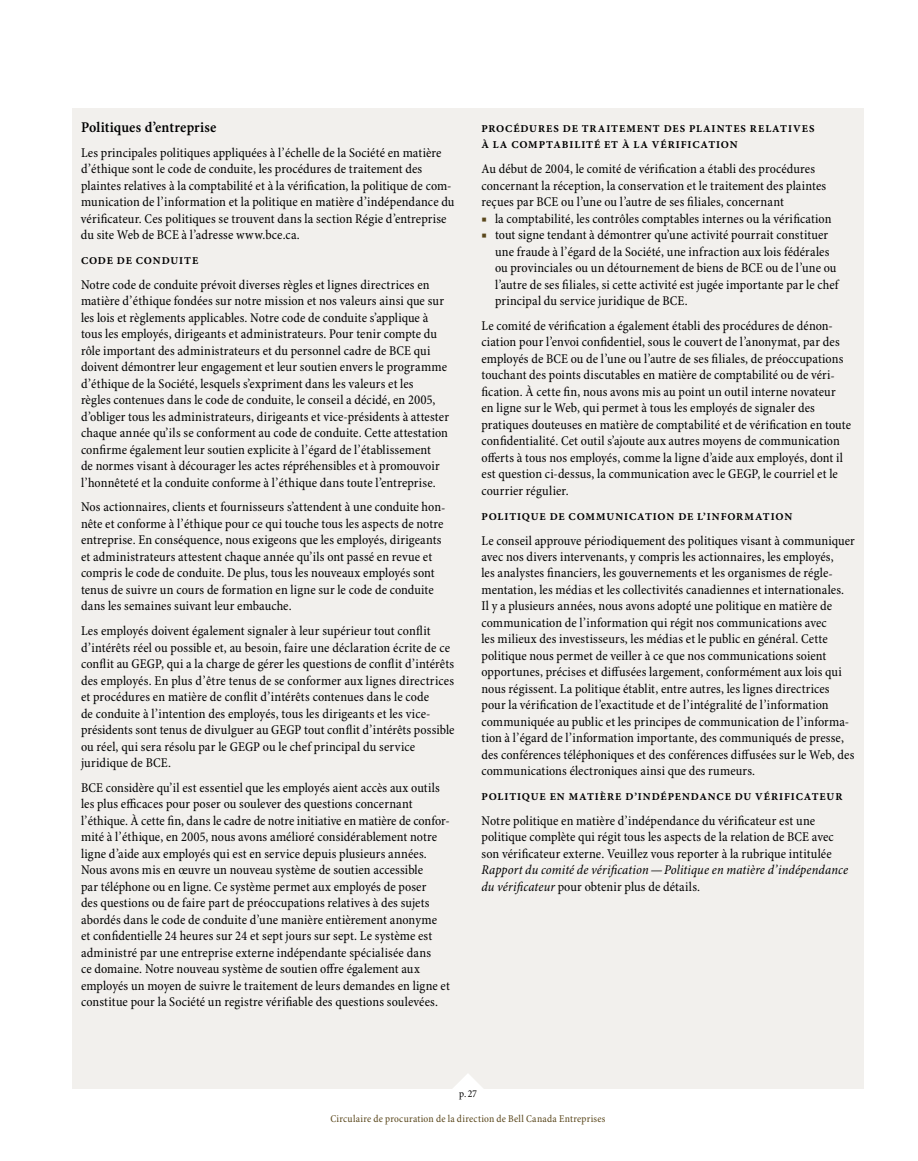
<style>
.page{position:relative;width:918px;height:1161px;background:#fff}
.page>*{position:absolute;margin:0;border:0;box-sizing:border-box;transform-origin:0 0}
.t1{font:15px "Minion Pro Semibold Cn Capt";letter-spacing:.005em;color:#000}
.t2{font:condensed 13.5px/16.5px "Minion Pro";color:#000}
.t3{font:italic condensed 13.5px/16.5px "Minion Pro";letter-spacing:.01em;color:#000}
.t4{font:condensed 13.5px/16.5px "Minion Pro";color:#5a471c}
.t5{font:10.5px "Minion Pro Bold Capt";letter-spacing:.05em;color:#000}
.t6{font:condensed 10.5px "Minion Pro";letter-spacing:.025em;color:#5a471c}
.t7{font:condensed 10.5px "Minion Pro";color:#000}
.s1{font-style:normal}
</style>
<div class="page">
<div style="left:72px;top:108px;width:792px;height:981px;background:#f2f0ed"></div>
<svg style="left:453px;top:1074px;width:30px;height:15px"></svg>
<p class="t1" style="left:81px;top:118px;width:137px">Politiques d’entreprise</p>
<p class="t2" style="left:81px;top:145px;width:375px">Les principales politiques appliquées à l’échelle de la Société en matière d’éthique sont le code de conduite, les procédures de traitement des plaintes relatives à la comptabilité et à la vérification, la politique de com&shy;munication de l’information et la politique en matière d’indépendance du vérificateur. Ces politiques se trouvent dans la section Régie d’entreprise du site Web de BCE à l’adresse www.bce.ca.</p>
<p class="t5" style="left:81px;top:254px;width:9px">CODE</p>
<p class="t5" style="left:117px;top:254px;width:28px">DE CONDUITE</p>
<p class="t2" style="left:81px;top:277px;width:369px">Notre code de conduite prévoit diverses règles et lignes directrices en matière d’éthique fondées sur notre mission et nos valeurs ainsi que sur les lois et règlements applicables. Notre code de conduite s’applique à tous les employés, dirigeants et administrateurs. Pour tenir compte du rôle important des administrateurs et du personnel cadre de BCE qui doivent démontrer leur engagement et leur soutien envers le programme d’éthique de la Société, lesquels s’expriment dans les valeurs et les<br>règles contenues dans le code de conduite, le conseil a décidé, en 2005, d’obliger tous les administrateurs, dirigeants et vice-présidents à attester chaque année qu’ils se conforment au code de conduite. Cette attestation confirme également leur soutien explicite à l’égard de l’établissement<br>de normes visant à décourager les actes répréhensibles et à promouvoir l’honnêteté et la conduite conforme à l’éthique dans toute l’entreprise.</p>
<p class="t2" style="left:81px;top:499px;width:366px">Nos actionnaires, clients et fournisseurs s’attendent à une conduite hon&shy;nête et conforme à l’éthique pour ce qui touche tous les aspects de notre entreprise. En conséquence, nous exigeons que les employés, dirigeants et administrateurs attestent chaque année qu’ils ont passé en revue et compris le code de conduite. De plus, tous les nouveaux employés sont tenus de suivre un cours de formation en ligne sur le code de conduite dans les semaines suivant leur embauche.</p>
<p class="t2" style="left:81px;top:623px;width:375px">Les employés doivent également signaler à leur supérieur tout conflit d’intérêts réel ou possible et, au besoin, faire une déclaration écrite de ce conflit au GEGP, qui a la charge de gérer les questions de conflit d’intérêts des employés. En plus d’être tenus de se conformer aux lignes directrices et procédures en matière de conflit d’intérêts contenues dans le code<br>de conduite à l’intention des employés, tous les dirigeants et les vice&shy;présidents sont tenus de divulguer au GEGP tout conflit d’intérêts possible ou réel, qui sera résolu par le GEGP ou le chef principal du service juridique de BCE.</p>
<p class="t2" style="left:81px;top:780px;width:370px">BCE considère qu’il est essentiel que les employés aient accès aux outils les plus efficaces pour poser ou soulever des questions concernant l’éthique. À cette fin, dans le cadre de notre initiative en matière de confor&shy;mité à l’éthique, en 2005, nous avons amélioré considérablement notre ligne d’aide aux employés qui est en service depuis plusieurs années.<br>Nous avons mis en œuvre un nouveau système de soutien accessible<br>par téléphone ou en ligne. Ce système permet aux employés de poser<br>des questions ou de faire part de préoccupations relatives à des sujets abordés dans le code de conduite d’une manière entièrement anonyme<br>et confidentielle 24 heures sur 24 et sept jours sur sept. Le système est administré par une entreprise externe indépendante spécialisée dans<br>ce domaine. Notre nouveau système de soutien offre également aux employés un moyen de suivre le traitement de leurs demandes en ligne et constitue pour la Société un registre vérifiable des questions soulevées.</p>
<p class="t5" style="left:482px;top:122px;width:9px">PROCÉDURES</p>
<p class="t5" style="left:563px;top:122px;width:53px">DE TRAITEMENT</p>
<p class="t5" style="left:664px;top:122px;width:8px">DES</p>
<p class="t5" style="left:689px;top:122px;width:31px">PLAINTES</p>
<p class="t5" style="left:750px;top:122px;width:8px">REL</p>
<p class="t5" style="left:772px;top:122px;width:16px">ATIVES</p>
<p class="t5" style="left:482px;top:139px;width:40px">À LA COMPT</p>
<p class="t5" style="left:553px;top:139px;width:16px">ABILITÉ</p>
<p class="t5" style="left:604px;top:139px;width:56px">ET ÀLA VÉRIFIC</p>
<p class="t5" style="left:700px;top:139px;width:17px">ATION</p>
<p class="t2" style="left:482px;top:161px;width:346px">Au début de 2004, le comité de vérification a établi des procédures concernant la réception, la conservation et le traitement des plaintes reçues par BCE ou l’une ou l’autre de ses filiales, concernant</p>
<p class="t2" style="left:495px;top:211px;width:345px">la comptabilité, les contrôles comptables internes ou la vérification tout signe tendant à démontrer qu’une activité pourrait constituer une fraude à l’égard de la Société, une infraction aux lois fédérales ou provinciales ou un détournement de biens de BCE ou de l’une ou l’autre de ses filiales, si cette activité est jugée importante par le chef principal du service juridique de BCE.</p>
<p class="t2" style="left:481px;top:318px;width:371px">Le comité de vérification a également établi des procédures de dénon&shy;ciation pour l’envoi confidentiel, sous le couvert de l’anonymat, par des employés de BCE ou de l’une ou l’autre de ses filiales, de préoccupations touchant des points discutables en matière de comptabilité ou de véri&shy;fication. À cette fin, nous avons mis au point un outil interne novateur en ligne sur le Web, qui permet à tous les employés de signaler des pratiques douteuses en matière de comptabilité et de vérification en toute confidentialité. Cet outil s’ajoute aux autres moyens de communication offerts à tous nos employés, comme la ligne d’aide aux employés, dont il est question ci-dessus, la communication avec le GEGP, le courriel et le courrier régulier.</p>
<p class="t5" style="left:482px;top:510px;width:8px">POLITI</p>
<p class="t5" style="left:522px;top:510px;width:57px">QUEDECOMMUNIC</p>
<p class="t5" style="left:637px;top:510px;width:17px">ATION</p>
<p class="t5" style="left:678px;top:510px;width:38px">DE L’INFORM</p>
<p class="t5" style="left:755px;top:510px;width:17px">ATION</p>
<p class="t2" style="left:481px;top:532px;width:375px">Le conseil approuve périodiquement des politiques visant à communiquer avec nos divers intervenants, y compris les actionnaires, les employés,<br>les analystes financiers, les gouvernements et les organismes de régle&shy;mentation, les médias et les collectivités canadiennes et internationales.<br>Il y a plusieurs années, nous avons adopté une politique en matière de communication de l’information qui régit nos communications avec<br>les milieux des investisseurs, les médias et le public en général. Cette politique nous permet de veiller à ce que nos communications soient opportunes, précises et diffusées largement, conformément aux lois qui nous régissent. La politique établit, entre autres, les lignes directrices pour la vérification de l’exactitude et de l’intégralité de l’information communiquée au public et les principes de communication de l’informa&shy;tion à l’égard de l’information importante, des communiqués de presse, des conférences téléphoniques et des conférences diffusées sur le Web, des communications électroniques ainsi que des rumeurs.</p>
<p class="t5" style="left:482px;top:791px;width:8px">POLITI</p>
<p class="t5" style="left:522px;top:791px;width:73px">QUE EN MATIÈRE</p>
<p class="t5" style="left:625px;top:791px;width:22px">D’INDÉPEND</p>
<p class="t5" style="left:699px;top:791px;width:18px">ANCE</p>
<p class="t5" style="left:735px;top:791px;width:29px">DU VÉRIFIC</p>
<p class="t5" style="left:804px;top:791px;width:17px">ATEUR</p>
<p class="t2" style="left:482px;top:813px;width:354px">Notre politique en matière d’indépendance du vérificateur est une politique complète qui régit tous les aspects de la relation de BCE avec son vérificateur externe. Veuillez vous reporter à la rubrique intitulée</p>
<p class="t3" style="left:482px;top:862px;width:368px">Rapport du comité de vérification—Politique en matière d’indépendance du vérificateur <span class="s1">pour obtenir plus de détails.</span></p>
<p class="t4" style="left:482px;top:211px;width:7px">■ ■</p>
<p class="t7" style="left:459px;top:1088px;width:19px">p. 27</p>
<p class="t6" style="left:330px;top:1112px;width:277px">Circulaire de procuration de la direction de Bell Canada Entreprises</p>
</div>
